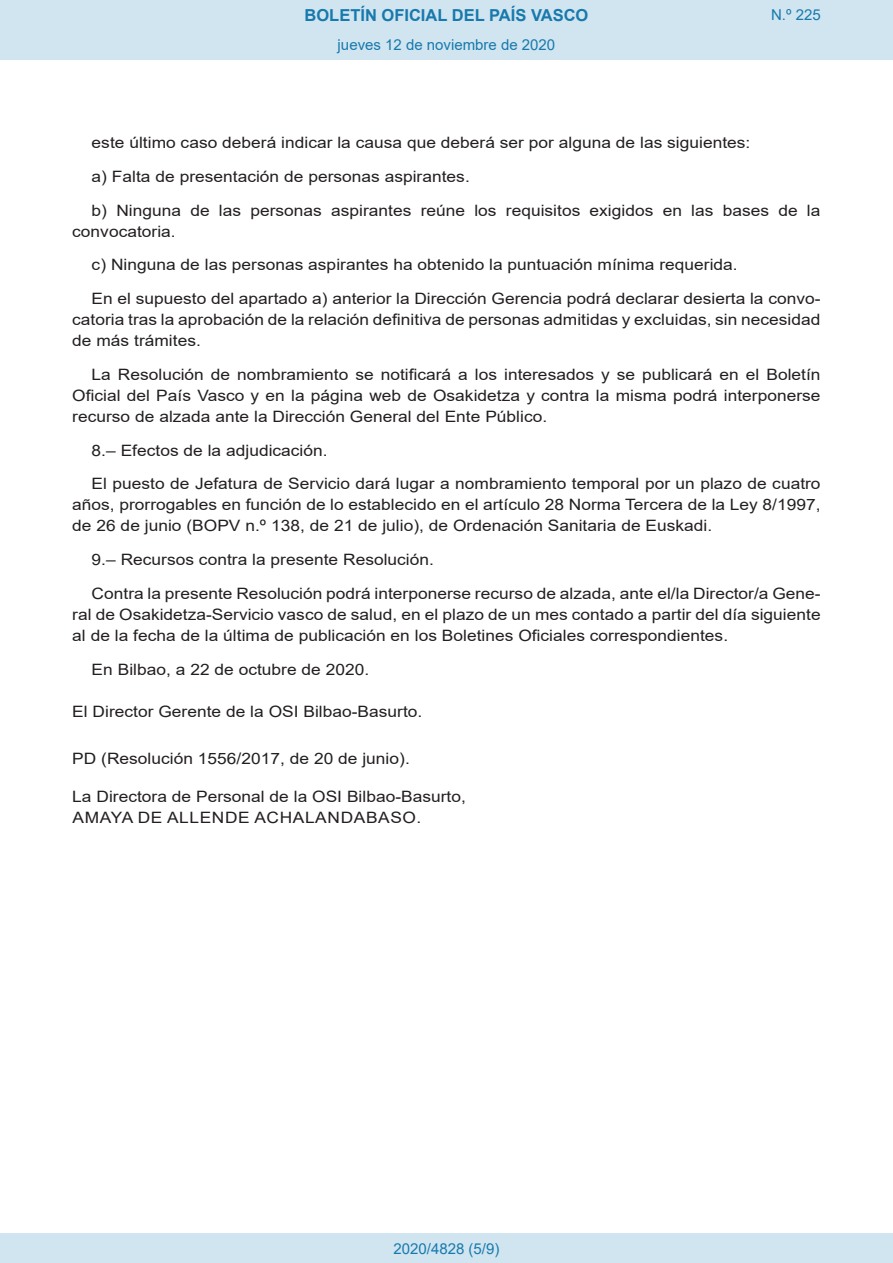
<style>
.page{position:relative;width:893px;height:1263px;background:#fff}
.page>*{position:absolute;margin:0;border:0;box-sizing:border-box;transform-origin:0 0}
.t1{font:700 16.5px "Arial";color:#1879ad}
.BOPVDetalle{font:15.6px/21px "Arial";color:#231f20;text-align:justify;scale:1.11 1}
.BOPVDisposicionTitul{font:15.6px "Arial";color:#231f20;scale:1.11 1}
.BOPVFirmaPuesto{font:15.6px "Arial";color:#231f20;scale:1.11 1}
.BOPVFirmaLugFec{font:15.6px "Arial";color:#231f20;scale:1.11 1}
.BOPVFirmaNombre{font:15.6px "Arial";letter-spacing:.035em;color:#231f20;scale:1.11 1}
.Paginacion_Centro{font:15px "Arial";color:#1879ad}
</style>
<div class="page">
<div style="left:0;top:0;width:893px;height:60px;background:#d0e5f0"></div>
<div style="left:0;top:1233px;width:893px;height:30px;background:#d0e5f0"></div>
<p class="t1" style="left:305px;top:3px;width:285px">BOLETÍN OFICIAL DEL PAÍS VASCO</p>
<p class="Paginacion_Centro" style="left:338px;top:35px;width:219px">jueves 12 de noviembre de 2020</p>
<p class="Paginacion_Centro" style="left:771px;top:5px;width:51px">N.º 225</p>
<p class="BOPVDetalle" style="left:92px;top:132px;width:595px">este último caso deberá indicar la causa que deberá ser por alguna de las siguientes:</p>
<p class="BOPVDetalle" style="left:92px;top:166px;width:342px">a) Falta de presentación de personas aspirantes.</p>
<p class="BOPVDetalle" style="left:72px;top:200px;width:675px;text-indent:19px">b) Ninguna de las personas aspirantes reúne los requisitos exigidos en las bases de la convocatoria.</p>
<p class="BOPVDetalle" style="left:92px;top:254px;width:584px">c) Ninguna de las personas aspirantes ha obtenido la puntuación mínima requerida.</p>
<p class="BOPVDetalle" style="left:72px;top:288px;width:676px;text-indent:19px">En el supuesto del apartado a) anterior la Dirección Gerencia podrá declarar desierta la convo&shy;catoria tras la aprobación de la relación definitiva de personas admitidas y excluidas, sin necesidad de más trámites.</p>
<p class="BOPVDetalle" style="left:72px;top:364px;width:676px;text-indent:19px">La Resolución de nombramiento se notificará a los interesados y se publicará en el Boletín Oficial del País Vasco y en la página web de Osakidetza y contra la misma podrá interponerse recurso de alzada ante la Dirección General del Ente Público.</p>
<p class="BOPVDetalle" style="left:92px;top:440px;width:214px">8.– Efectos de la adjudicación.</p>
<p class="BOPVDetalle" style="left:72px;top:473px;width:676px;text-indent:19px">El puesto de Jefatura de Servicio dará lugar a nombramiento temporal por un plazo de cuatro años, prorrogables en función de lo establecido en el artículo 28 Norma Tercera de la Ley 8/1997, de 26 de junio (BOPV n.º 138, de 21 de julio), de Ordenación Sanitaria de Euskadi.</p>
<p class="BOPVDetalle" style="left:92px;top:549px;width:310px">9.– Recursos contra la presente Resolución.</p>
<p class="BOPVDetalle" style="left:72px;top:583px;width:676px;text-indent:19px">Contra la presente Resolución podrá interponerse recurso de alzada, ante el/la Director/a Gene&shy;ral de Osakidetza-Servicio vasco de salud, en el plazo de un mes contado a partir del día siguiente al de la fecha de la última de publicación en los Boletines Oficiales correspondientes.</p>
<p class="BOPVFirmaLugFec" style="left:92px;top:658px;width:252px">En Bilbao, a 22 de octubre de 2020.</p>
<p class="BOPVDisposicionTitul" style="left:72px;top:701px;width:317px">El Director Gerente de la OSI Bilbao-Basurto.</p>
<p class="BOPVDisposicionTitul" style="left:72px;top:747px;width:306px">PD (Resolución 1556/2017, de 20 de junio).</p>
<p class="BOPVFirmaPuesto" style="left:72px;top:785px;width:356px">La Directora de Personal de la OSI Bilbao-Basurto,</p>
<p class="BOPVFirmaNombre" style="left:73px;top:806px;width:316px">AMAYA DE ALLENDE ACHALANDABASO.</p>
<p class="Paginacion_Centro" style="left:393px;top:1238px;width:107px">2020/4828 (5/9)</p>
</div>
